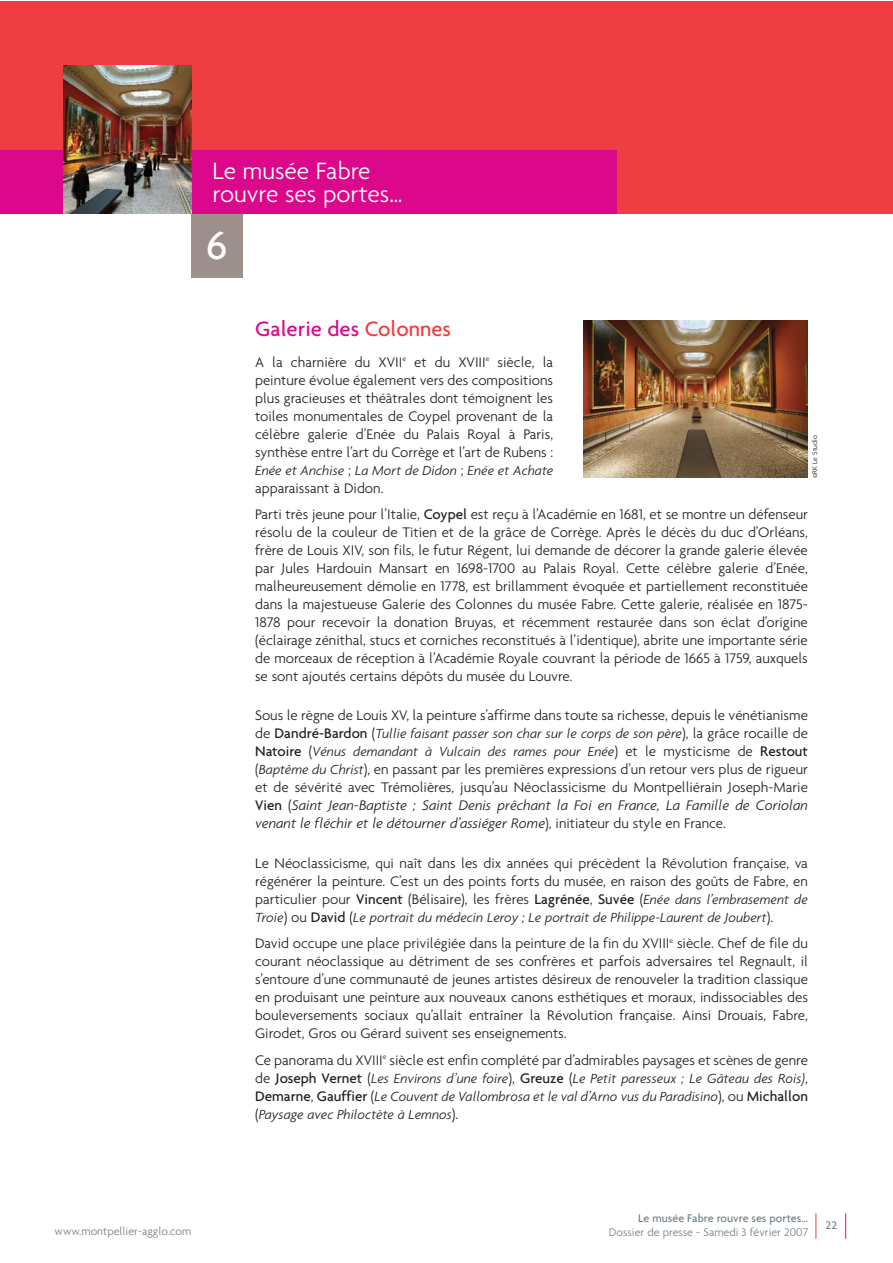
<style>
.page{position:relative;width:893px;height:1263px;background:#fff}
.page>*{position:absolute;margin:0;border:0;box-sizing:border-box;transform-origin:0 0}
.t1{font:500 42px "Agenda";color:#fff}
.t2{font:300 25.5px/22.5px "Agenda";color:#fff}
.t3{font:500 22.5px "Agenda";color:#dc088c}
.t4{font:300 15px/18px "Agenda";color:#231f20;text-align:justify}
.t5{font:italic 300 14.25px/18px "Agenda";color:#231f20}
.t6{font:300 12px "Agenda";color:#758088}
.t7{font:500 12px "Agenda";color:#758088}
.t8{font:300 7.5px "Agenda";color:#231f20}
.s1{color:#ef3e42}
.s2{font-style:normal;font-size:15px}
.s3{font-weight:500}
.s4{font-weight:500;font-style:normal;font-size:15px}
.s5{font-style:italic;font-size:14.25px}
.s6{font-style:italic}
</style>
<div class="page">
<svg style="left:815px;top:1213px;width:1px;height:26px"></svg>
<svg style="left:845px;top:1213px;width:1px;height:26px"></svg>
<div style="left:0;top:1px;width:893px;height:213px;background:#ef3e42"></div>
<div style="left:191px;top:214px;width:51px;height:64px;background:#9d908c"></div>
<div style="left:0;top:150px;width:617px;height:64px;background:#dc088c"></div>
<img style="left:64px;top:65px;width:127px;height:149px">
<img style="left:583px;top:320px;width:225px;height:158px">
<h2 class="t2" style="left:213px;top:162px;width:191px">Le musée Fabre rouvre ses portes…</h2>
<h1 class="t1" style="left:206px;top:229px;width:23px">6</h1>
<h3 class="t3" style="left:255px;top:320px;width:197px">Galerie des <span class="s1">Colonnes</span></h3>
<p class="t4" style="left:255px;top:354px;width:300px">A la charnière du XVII<sup>e</sup> et du XVIII<sup>e</sup> siècle, la peinture évolue également vers des compositions plus gracieuses et théâtrales dont témoignent les toiles monumentales de Coypel provenant de la célèbre galerie d’Enée du Palais Royal à Paris, synthèse entre l’art du Corrège et l’art de Rubens :</p>
<p class="t5" style="left:255px;top:462px;width:300px">Enée et Anchise <span class="s2">;</span> La Mort de Didon <span class="s2">;</span> Enée et Achate</p>
<p class="t4" style="left:255px;top:476px;width:554px;line-height:26.5px">apparaissant à Didon.<br>Parti très jeune pour l’Italie, <span class="s3">Coypel</span> est reçu à l’Académie en 1681, et se montre un défenseur</p>
<p class="t4" style="left:255px;top:524px;width:554px">résolu de la couleur de Titien et de la grâce de Corrège. Après le décès du duc d’Orléans, frère de Louis XIV, son fils, le futur Régent, lui demande de décorer la grande galerie élevée par Jules Hardouin Mansart en 1698-1700 au Palais Royal. Cette célèbre galerie d’Enée, malheureusement démolie en 1778, est brillamment évoquée et partiellement reconstituée dans la majestueuse Galerie des Colonnes du musée Fabre. Cette galerie, réalisée en 1875- 1878 pour recevoir la donation Bruyas, et récemment restaurée dans son éclat d’origine (éclairage zénithal, stucs et corniches reconstitués à l’identique), abrite une importante série de morceaux de réception à l’Académie Royale couvrant la période de 1665 à 1759, auxquels se sont ajoutés certains dépôts du musée du Louvre.</p>
<p class="t4" style="left:255px;top:708px;width:554px">Sous le règne de Louis XV, la peinture s’affirme dans toute sa richesse, depuis le vénétianisme</p>
<p class="t5" style="left:255px;top:726px;width:554px"><span class="s2">de</span> <span class="s4">Dandré-Bardon</span> <span class="s2">(</span>Tullie faisant passer son char sur le corps de son père<span class="s2">), la grâce rocaille de<br></span><span class="s4">Natoire</span> <span class="s2">(</span>Vénus demandant à Vulcain des rames pour Enée<span class="s2">) et le mysticisme de</span> <span class="s4">Restout</span></p>
<p class="t4" style="left:255px;top:762px;width:554px">(<span class="s5">Baptême du Christ</span>), en passant par les premières expressions d’un retour vers plus de rigueur et de sévérité avec Trémolières, jusqu’au Néoclassicisme du Montpelliérain Joseph-Marie <span class="s3">Vien</span> (<span class="s6">Saint Jean-Baptiste ; Saint Denis prêchant la Foi en France, La Famille de Coriolan venant le fléchir et le détourner d’assiéger Rome</span>), initiateur du style en France.</p>
<p class="t4" style="left:255px;top:855px;width:554px">Le Néoclassicisme, qui naît dans les dix années qui précèdent la Révolution française, va régénérer la peinture. C’est un des points forts du musée, en raison des goûts de Fabre, en particulier pour <span class="s3">Vincent</span> (Bélisaire), les frères <span class="s3">Lagrénée</span>, <span class="s3">Suvée</span> (<span class="s5">Enée dans l’embrasement de</span></p>
<p class="t5" style="left:255px;top:909px;width:520px">Troie<span class="s2">) ou</span> <span class="s4">David</span> <span class="s2">(</span>Le portrait du médecin Leroy ; Le portrait de Philippe-Laurent de Joubert<span class="s2">).</span></p>
<p class="t4" style="left:255px;top:935px;width:554px">David occupe une place privilégiée dans la peinture de la fin du XVIII<sup>e</sup> siècle. Chef de file du courant néoclassique au détriment de ses confrères et parfois adversaires tel Regnault, il s’entoure d’une communauté de jeunes artistes désireux de renouveler la tradition classique en produisant une peinture aux nouveaux canons esthétiques et moraux, indissociables des bouleversements sociaux qu’allait entraîner la Révolution française. Ainsi Drouais, Fabre, Girodet, Gros ou Gérard suivent ses enseignements.</p>
<p class="t4" style="left:255px;top:1052px;width:554px">Ce panorama du XVIII<sup>e</sup> siècle est enfin complété par d’admirables paysages et scènes de genre</p>
<p class="t5" style="left:255px;top:1070px;width:554px;text-align:justify"><span class="s2">de</span> <span class="s4">Joseph Vernet</span> <span class="s2">(</span>Les Environs d’une foire<span class="s2">),</span> <span class="s4">Greuze</span> <span class="s2">(</span>Le Petit paresseux ; Le Gâteau des Rois)<span class="s2">, </span><span class="s4">Demarne</span><span class="s2">,</span> <span class="s4">Gauffier</span> <span class="s2">(</span>Le Couvent de Vallombrosa et le val d’Arno vus du Paradisino<span class="s2">), ou</span> <span class="s4">Michallon </span><span class="s2">(</span>Paysage avec Philoctète à Lemnos<span class="s2">).</span></p>
<p class="t8" style="left:812px;top:478px;width:44px;rotate:-90deg">©RK Le Studio</p>
<p class="t6" style="left:55px;top:1226px;width:138px">www.montpellier-agglo.com</p>
<p class="t7" style="left:638px;top:1213px;width:171px">Le musée Fabre rouvre ses portes…</p>
<p class="t6" style="left:609px;top:1227px;width:200px">Dossier de presse - Samedi 3 février 2007</p>
<p class="t7" style="left:825px;top:1220px;width:13px">22</p>
</div>
